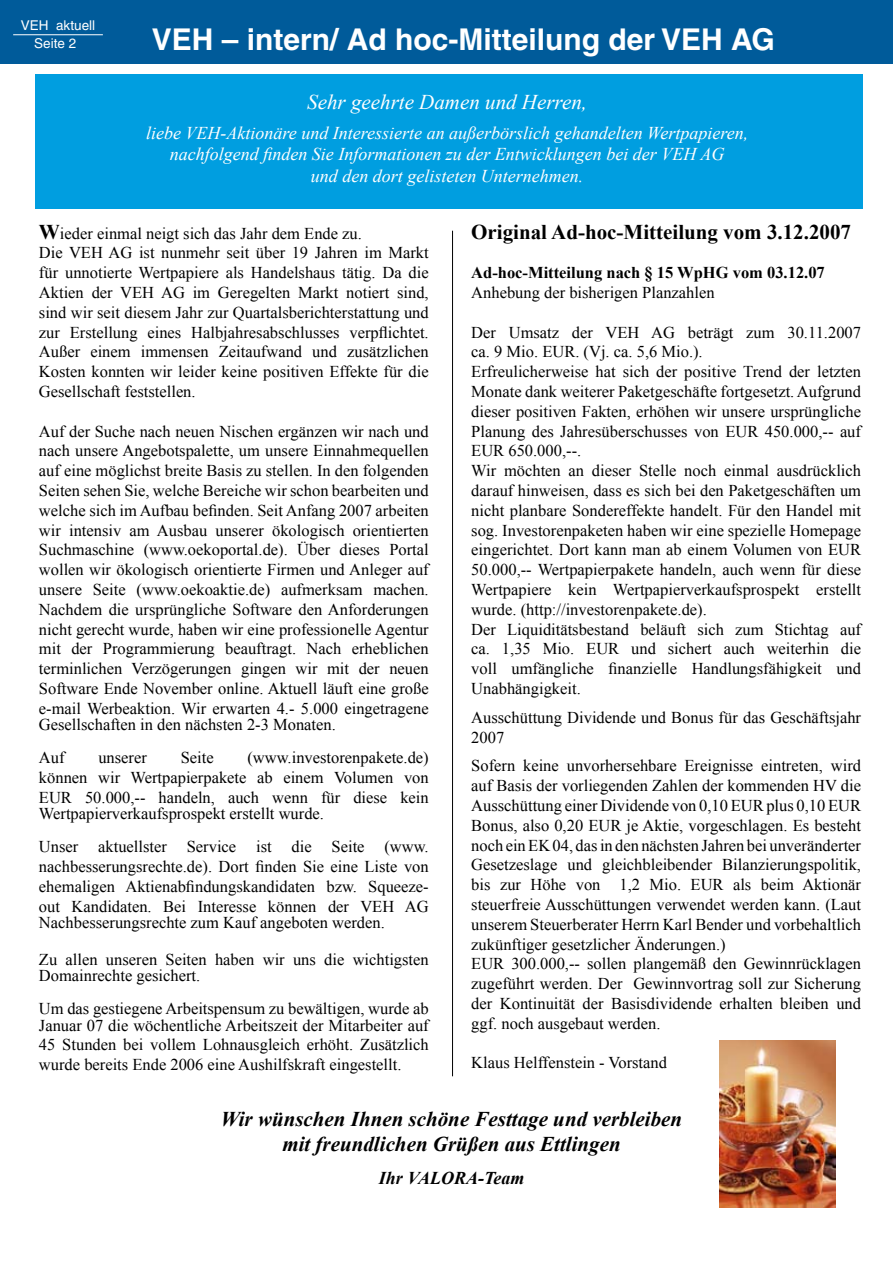
<style>
.page{position:relative;width:893px;height:1263px;background:#fff}
.page>*{position:absolute;margin:0;border:0;box-sizing:border-box;transform-origin:0 0}
.t1{font:700 30px "Helvetica LT";color:#fff}
.t2{font:italic 700 21px/25.2px "Times New Roman";color:#000;text-align:center}
.t3{font:700 21px "Times New Roman";color:#000}
.t4{font:italic 21px "Times New Roman";color:#fff}
.t5{font:italic 18px/21.6px "Times New Roman";color:#fff;text-align:center}
.t6{font:italic 700 18px "Times New Roman";color:#000}
.t7{font:16.5px/19.8px "Times New Roman";color:#000}
.t8{font:700 16.5px "Times New Roman";color:#000}
.t9{font:13.5px/17.5px "Helvetica LT";color:#fff;text-align:center}
.s1{font-weight:700;font-size:21px}
</style>
<div class="page">
<div style="left:35px;top:74px;width:828px;height:135px;background:#009ee0"></div>
<div style="left:0;top:0;width:893px;height:64px;background:#005b9a"></div>
<hr style="left:13px;top:34px;width:90px;height:1px;background:#fff">
<img style="left:720px;top:1040px;width:116px;height:168px">
<hr style="left:452px;top:231px;width:1px;height:845px;background:#000">
<p class="t9" style="left:21px;top:17px;width:76px">VEH aktuell<br>Seite 2</p>
<h1 class="t1" style="left:152px;top:21px;width:624px">VEH – intern/ Ad hoc-Mitteilung der VEH AG</h1>
<p class="t4" style="left:307px;top:87px;width:281px">Sehr geehrte Damen und Herren,</p>
<p class="t5" style="left:146px;top:122px;width:604px">liebe VEH-Aktionäre und Interessierte an außerbörslich gehandelten Wertpapieren, nachfolgend finden Sie Informationen zu der Entwicklungen bei der VEH AG<br>und den dort gelisteten Unternehmen.</p>
<p class="t7" style="left:39px;top:223px;width:391px"><span class="s1">W</span>ieder einmal neigt sich das Jahr dem Ende zu.<br>Die VEH AG ist nunmehr seit über 19 Jahren im Markt für unnotierte Wertpapiere als Handelshaus tätig. Da die Aktien der VEH AG im Geregelten Markt notiert sind, sind wir seit diesem Jahr zur Quartalsberichterstattung und zur Erstellung eines Halbjahresabschlusses verpflichtet.<br>Außer einem immensen Zeitaufwand und zusätzlichen Kosten konnten wir leider keine positiven Effekte für die Gesellschaft feststellen.</p>
<p class="t7" style="left:39px;top:421px;width:391px;text-align:justify">Auf der Suche nach neuen Nischen ergänzen wir nach und nach unsere Angebotspalette, um unsere Einnahmequellen auf eine möglichst breite Basis zu stellen. In den folgenden Seiten sehen Sie, welche Bereiche wir schon bearbeiten und welche sich im Aufbau befinden. Seit Anfang 2007 arbeiten wir intensiv am Ausbau unserer ökologisch orientierten Suchmaschine (www.oekoportal.de). Über dieses Portal wollen wir ökologisch orientierte Firmen und Anleger auf unsere Seite (www.oekoaktie.de) aufmerksam machen.<br>Nachdem die ursprüngliche Software den Anforderungen nicht gerecht wurde, haben wir eine professionelle Agentur mit der Programmierung beauftragt. Nach erheblichen terminlichen Verzögerungen gingen wir mit der neuen Software Ende November online. Aktuell läuft eine große e-mail Werbeaktion. Wir erwarten 4.- 5.000 eingetragene</p>
<p class="t7" style="left:39px;top:708px;width:298px;line-height:33px">Gesellschaften in den nächsten 2-3 Monaten.<br>Auf</p>
<p class="t7" style="left:39px;top:748px;width:391px;text-align:justify;text-indent:208px">(www.investorenpakete.de) können wir Wertpapierpakete ab einem Volumen von EUR 50.000,-- handeln, auch wenn für diese kein</p>
<p class="t7" style="left:39px;top:797px;width:391px;line-height:33px">Wertpapierverkaufsprospekt erstellt wurde.<br>Unser aktuellster Service ist die Seite (www.</p>
<p class="t7" style="left:39px;top:856px;width:391px;text-align:justify">nachbesserungsrechte.de). Dort finden Sie eine Liste von ehemaligen Aktienabfindungskandidaten bzw. Squeeze&shy;out Kandidaten. Bei Interesse können der VEH AG</p>
<p class="t7" style="left:39px;top:913px;width:347px">Nachbesserungsrechte zum Kauf angeboten werden.</p>
<p class="t7" style="left:39px;top:950px;width:391px;line-height:16.5px">Zu allen unseren Seiten haben wir uns die wichtigsten<br>Domainrechte gesichert.</p>
<p class="t7" style="left:39px;top:1000px;width:391px;line-height:16.5px">Um das gestiegene Arbeitspensum zu bewältigen, wurde ab<br>Januar 07 die wöchentliche Arbeitszeit der Mitarbeiter auf</p>
<p class="t7" style="left:39px;top:1035px;width:391px">45 Stunden bei vollem Lohnausgleich erhöht. Zusätzlich wurde bereits Ende 2006 eine Aushilfskraft eingestellt.</p>
<p class="t7" style="left:98px;top:748px;width:50px">unserer</p>
<p class="t7" style="left:181px;top:748px;width:34px">Seite</p>
<p class="t3" style="left:471px;top:217px;width:381px">Original Ad-hoc-Mitteilung vom 3.12.2007</p>
<p class="t8" style="left:471px;top:261px;width:355px">Ad-hoc-Mitteilung nach § 15 WpHG vom 03.12.07</p>
<p class="t7" style="left:471px;top:282px;width:245px">Anhebung der bisherigen Planzahlen</p>
<p class="t7" style="left:471px;top:322px;width:391px">Der Umsatz der VEH AG beträgt zum 30.11.2007 ca. 9 Mio. EUR. (Vj. ca. 5,6 Mio.).<br>Erfreulicherweise hat sich der positive Trend der letzten Monate dank weiterer Paketgeschäfte fortgesetzt. Aufgrund dieser positiven Fakten, erhöhen wir unsere ursprüngliche Planung des Jahresüberschusses von EUR 450.000,-- auf EUR 650.000,--.<br>Wir möchten an dieser Stelle noch einmal ausdrücklich darauf hinweisen, dass es sich bei den Paketgeschäften um nicht planbare Sondereffekte handelt. Für den Handel mit sog. Investorenpaketen haben wir eine spezielle Homepage eingerichtet. Dort kann man ab einem Volumen von EUR 50.000,-- Wertpapierpakete handeln, auch wenn für diese Wertpapiere kein Wertpapierverkaufsprospekt erstellt wurde. (http://investorenpakete.de).<br>Der Liquiditätsbestand beläuft sich zum Stichtag auf ca. 1,35 Mio. EUR und sichert auch weiterhin die voll umfängliche finanzielle Handlungsfähigkeit und Unabhängigkeit.</p>
<p class="t7" style="left:471px;top:707px;width:391px">Ausschüttung Dividende und Bonus für das Geschäftsjahr<br>2007</p>
<p class="t7" style="left:471px;top:756px;width:391px">Sofern keine unvorhersehbare Ereignisse eintreten, wird auf Basis der vorliegenden Zahlen der kommenden HV die Ausschüttung einer Dividende von 0,10 EUR plus 0,10 EUR Bonus, also 0,20 EUR je Aktie, vorgeschlagen. Es besteht noch ein EK 04, das in den nächsten Jahren bei unveränderter Gesetzeslage und gleichbleibender Bilanzierungspolitik, bis zur Höhe von 1,2 Mio. EUR als beim Aktionär steuerfreie Ausschüttungen verwendet werden kann. (Laut unserem Steuerberater Herrn Karl Bender und vorbehaltlich zukünftiger gesetzlicher Änderungen.)<br>EUR 300.000,-- sollen plangemäß den Gewinnrücklagen zugeführt werden. Der Gewinnvortrag soll zur Sicherung der Kontinuität der Basisdividende erhalten bleiben und ggf. noch ausgebaut werden.</p>
<p class="t7" style="left:471px;top:1053px;width:197px">Klaus Helffenstein - Vorstand</p>
<p class="t2" style="left:221px;top:1106px;width:463px">Wir wünschen Ihnen schöne Festtage und verbleiben mit freundlichen Grüßen aus Ettlingen</p>
<p class="t6" style="left:379px;top:1165px;width:147px">Ihr VALORA-Team</p>
</div>
